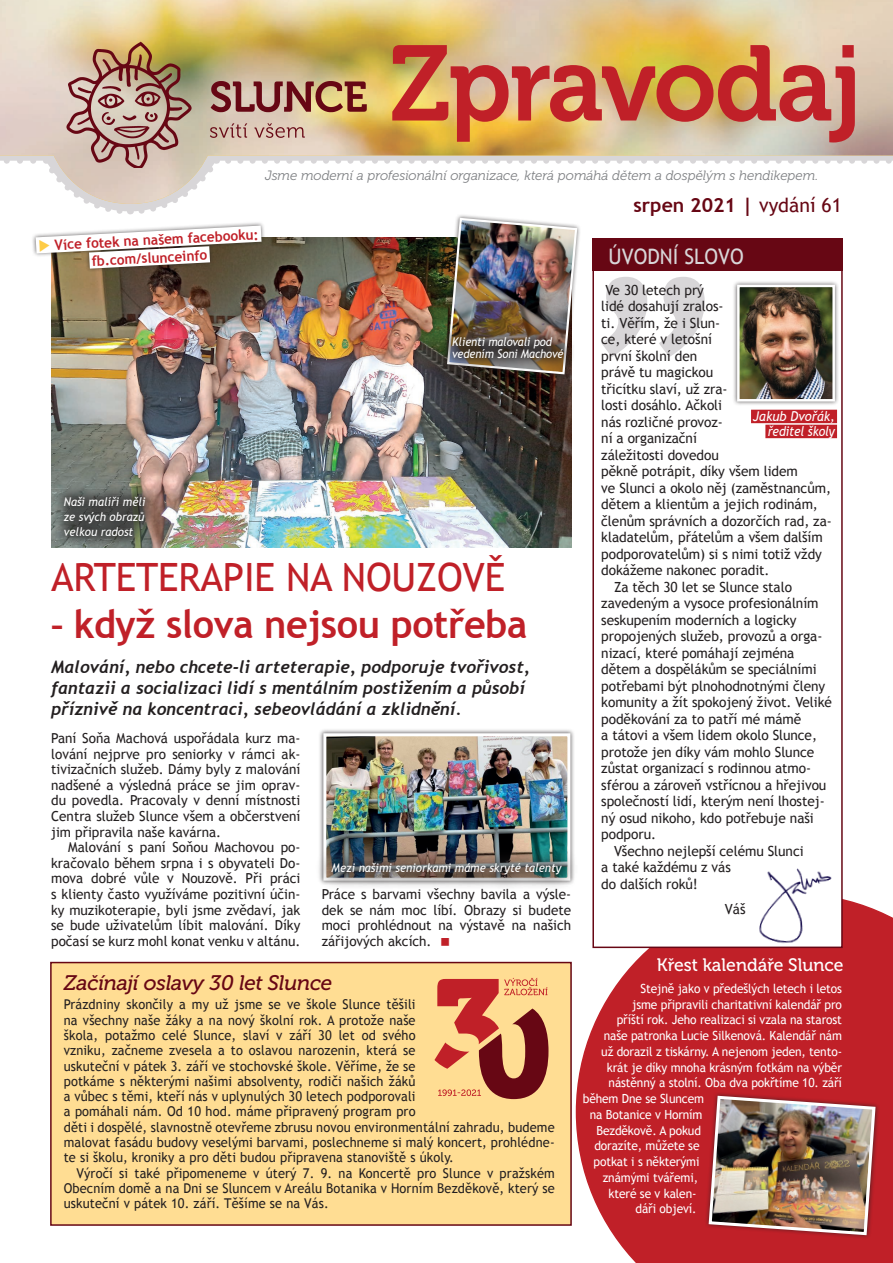
<style>
.page{position:relative;width:893px;height:1263px;background:#fff}
.page>*{position:absolute;margin:0;border:0;box-sizing:border-box;transform-origin:0 0}
.t1{font:700 255.45px "Trebuchet MS";color:#d8d6d8}
.t2{font:106.2px "Museo 700";letter-spacing:-.02em;color:#c02028;scale:.96 1}
.t3{font:700 39px "Trebuchet MS";letter-spacing:-.01em;color:#c02028}
.t4{font:39px "Trebuchet MS";letter-spacing:-.005em;color:#c02028}
.t5{font:21.3px "Trebuchet MS";color:#d8d6d8;scale:.95 1}
.t6{font:italic 21px "Museo 500";letter-spacing:-.01em;color:#670714}
.t7{font:700 19.5px "Trebuchet MS";color:#670714}
.t8{font:18px "Museo 500";color:#fff}
.t9{font:italic 700 17.25px/21px "Trebuchet";color:#231f20}
.t10{font:700 14.4px/18px "Trebuchet MS";color:#c02028;text-align:center;scale:.95 1}
.t11{font:13.95px "Trebuchet MS";letter-spacing:-.005em;color:#231f20}
.t12{font:13.8px/15.6px "Trebuchet MS";color:#231f20;text-align:justify}
.t13{font:13.5px/15.3px "Trebuchet MS";letter-spacing:.01em;color:#231f20;scale:.95 1}
.t14{font:italic 13.5px "Museo 300";color:#808285}
.t15{font:italic 13.5px/15px "Trebuchet MS";letter-spacing:-.01em;color:#fff;text-align:right;scale:.95 1}
.t16{font:12.6px "Trebuchet MS";letter-spacing:-.01em;color:#fff;scale:.95 1}
.t17{font:italic 12px/15px "Trebuchet MS";color:#fff;text-align:justify;scale:.95 1}
.t18{font:italic 12px/12px "Trebuchet MS";color:#fff;scale:.93 1}
.s1{color:#fecc46}
.s2{font-size:36px}
.s3{font-weight:400}
</style>
<div class="page">
<svg style="left:576px;top:899px;width:317px;height:364px;background:#c6363d"></svg>
<div style="left:704px;top:1091px;width:176px;height:148px;background:#c02028"></div>
<img style="left:707px;top:1094px;width:170px;height:143px">
<img style="left:51px;top:376px;width:520px;height:171px">
<div style="left:50px;top:962px;width:522px;height:264px;background:#ffdd93;border:2px solid #670714"></div>
<div style="left:592px;top:241px;width:251px;height:707px;background:#fff;border:2px solid #670714"></div>
<img style="left:0;top:0;width:893px;height:164px">
<img style="left:58px;top:34px;width:316px;height:123px">
<div style="left:751px;top:410px;width:86px;height:13px;background:#c02028"></div>
<div style="left:765px;top:425px;width:72px;height:13px;background:#c02028"></div>
<div style="left:732px;top:280px;width:107px;height:126px;background:#231f20;opacity:.7"></div>
<img style="left:740px;top:376px;width:92px;height:22px">
<div style="left:737px;top:285px;width:98px;height:116px;border:2px solid #fff"></div>
<img style="left:750px;top:858px;width:93px;height:93px">
<div style="left:51px;top:483px;width:107px;height:66px;background:#231f20;opacity:.9"></div>
<div style="left:319px;top:729px;width:256px;height:156px;background:#231f20;opacity:.7"></div>
<img style="left:327px;top:737px;width:239px;height:108px">
<div style="left:323px;top:733px;width:247px;height:148px;border:3px solid #fff"></div>
<img style="left:7px;top:157px;width:886px;height:219px">
<svg style="left:434px;top:978px;width:114px;height:121px"></svg>
<div style="left:439px;top:324px;width:137px;height:47px;background:#231f20;opacity:.9"></div>
<div style="left:314px;top:845px;width:265px;height:47px;background:#231f20;opacity:.95"></div>
<h2 class="t2" style="left:391px;top:25px;width:493px">Zpravodaj</h2>
<p class="t14" style="left:265px;top:168px;width:555px">Jsme moderní a profesionální organizace, která pomáhá dětem a dospělým s hendikepem.</p>
<p class="t10" style="left:38px;top:237px;width:233px;rotate:-3deg"><span class="s1">◆</span> Více fotek na našem facebooku: fb.com/slunceinfo</p>
<p class="t17" style="left:64px;top:494px;width:88px">Naši malíři měli ze svých obrazů velkou radost</p>
<p class="t18" style="left:452px;top:335px;width:121px">Klienti malovali pod vedením Soni Machové</p>
<h3 class="t4" style="left:51px;top:555px;width:456px">Arteterap ie na nouzově</h3>
<h3 class="t3" style="left:51px;top:600px;width:478px"><span class="s2">–</span> když slova nejsou potřeba</h3>
<p class="t9" style="left:51px;top:656px;width:481px">Malování, nebo chcete-li arteterapie, podporuje tvořivost, fantazii a socializaci lidí s mentálním postižením a působí příznivě na koncentraci, sebeovládání a zklidnění.</p>
<p class="t12" style="left:51px;top:730px;width:251px">Paní Soňa Machová uspořádala kurz ma&shy;lování nejprve pro seniorky v rámci ak&shy;tivizačních služeb. Dámy byly z malování nadšené a výsledná práce se jim oprav&shy;du povedla. Pracovaly v denní místnosti Centra služeb Slunce všem a občerstvení jim připravila naše kavárna.</p>
<p class="t12" style="left:51px;top:840px;width:251px;text-indent:17px">Malování s paní Soňou Machovou po&shy;kračovalo během srpna i s obyvateli Do&shy;mova dobré vůle v N ouzově. Při práci s klienty často využíváme pozitivní účin&shy;ky muzikoterapie, byli jsme zvědaví, jak se bude uživatelům líbit malování. Díky počasí se kurz mohl konat venku v altánu.</p>
<p class="t17" style="left:332px;top:861px;width:244px">Mezi našimi seniorkami máme skryté talenty</p>
<p class="t12" style="left:322px;top:886px;width:251px">Práce s barvami všechny bavila a výsle&shy;dek se nám moc líbí. Obrazy si budete moci prohlédnout na výstavě na našich zářijových akcích.</p>
<h3 class="t6" style="left:64px;top:971px;width:270px">Začínají oslavy 30 let Slunce</h3>
<p class="t13" style="left:64px;top:997px;width:518px">Prázdniny skončily a my už jsme se ve škole Slunce těšili<br>na všechny naše žáky a na nový školní rok. A protože naše<br>škola, potažmo celé Slunce, slaví v září 30 let od svého<br>vzniku, začneme zvesela a to oslavou narozenin, která se<br>uskuteční v pátek 3. září ve stochovské škole. Věříme, že se<br>potkáme s některými našimi absolventy, rodiči našich žáků<br>a vůbec s těmi, kteří nás v uplynulých 30 letech podporovali<br>a pomáhali nám. Od 10 hod. máme připravený program pro<br>děti i dospělé, slavnostně otevřeme zbrusu novou environmentální zahradu, budeme malovat fasádu budovy veselými barvami, poslechneme si malý koncert, prohlédne&shy;te si školu, kroniky a pro děti budou připravena stanoviště s úkoly.</p>
<p class="t13" style="left:64px;top:1165px;width:518px;text-align:justify;text-indent:13px">Výročí si také připomeneme v úterý 7. 9. na Koncertě pro Slunce v pražském Obecním domě a na Dni se Sluncem v Areálu Botanika v Horním Bezděkově, který se uskuteční v pátek 10. září. Těšíme se na Vás.</p>
<h3 class="t7" style="left:634px;top:193px;width:210px">srpen 2021 | <span class="s3">vydání 61</span></h3>
<h3 class="t5" style="left:609px;top:244px;width:104px">Úvodní Slovo</h3>
<h1 class="t1" style="left:585px;top:61px;width:135px">„</h1>
<p class="t11" style="left:605px;top:282px;width:100px">Ve 30 letech prý</p>
<p class="t11" style="left:601px;top:298px;width:124px">lidé dosahují zralos-</p>
<p class="t11" style="left:601px;top:315px;width:120px">ti. Věřím, že i Slun-</p>
<p class="t11" style="left:601px;top:331px;width:112px">ce, které v letošní</p>
<p class="t11" style="left:601px;top:348px;width:97px">první školní den</p>
<p class="t11" style="left:601px;top:364px;width:114px">právě tu magickou</p>
<p class="t11" style="left:601px;top:381px;width:128px">třicítku slaví, už zra-</p>
<p class="t11" style="left:601px;top:397px;width:122px">losti dosáhlo. Ačkoli</p>
<p class="t11" style="left:601px;top:414px;width:123px">nás rozličné provoz-</p>
<p class="t11" style="left:601px;top:430px;width:97px">ní a organizační</p>
<p class="t11" style="left:601px;top:447px;width:119px">záležitosti dovedou</p>
<p class="t11" style="left:601px;top:463px;width:198px">pěkně potrápit, díky všem lidem</p>
<p class="t11" style="left:601px;top:480px;width:231px">ve Slunci a okolo něj (zaměstnancům,</p>
<p class="t11" style="left:601px;top:496px;width:218px">dětem a klientům a jejich rodinám,</p>
<p class="t11" style="left:601px;top:513px;width:232px">členům správních a dozorčích rad, za-</p>
<p class="t11" style="left:601px;top:529px;width:223px">kladatelům, přátelům a všem dalším</p>
<p class="t11" style="left:601px;top:546px;width:222px">podporovatelům) si s nimi totiž vždy</p>
<p class="t11" style="left:601px;top:562px;width:170px">dokážeme nakonec poradit.</p>
<p class="t11" style="left:614px;top:579px;width:179px">Za těch 30 let se Slunce stalo</p>
<p class="t11" style="left:601px;top:595px;width:219px">zavedeným a vysoce profesionálním</p>
<p class="t11" style="left:601px;top:612px;width:197px">seskupením moderních a logicky</p>
<p class="t11" style="left:601px;top:628px;width:223px">propojených služeb, provozů a orga-</p>
<p class="t11" style="left:601px;top:645px;width:195px">nizací, které pomáhají zejména</p>
<p class="t11" style="left:601px;top:661px;width:217px">dětem a dospělákům se speciálními</p>
<p class="t11" style="left:601px;top:678px;width:226px">potřebami být plnohodnotnými členy</p>
<p class="t11" style="left:601px;top:694px;width:232px">komunity a žít spokojený život. Veliké</p>
<p class="t11" style="left:601px;top:711px;width:202px">poděkování za to patří mé mámě</p>
<p class="t11" style="left:601px;top:727px;width:217px">a tátovi a všem lidem okolo Slunce,</p>
<p class="t11" style="left:601px;top:744px;width:214px">protože jen díky vám mohlo Slunce</p>
<p class="t11" style="left:601px;top:760px;width:211px">zůstat organizací s rodinnou atmo-</p>
<p class="t11" style="left:601px;top:777px;width:227px">sférou a zároveň vstřícnou a hřejivou</p>
<p class="t11" style="left:601px;top:793px;width:225px">společností lidí, kterým není lhostej-</p>
<p class="t11" style="left:601px;top:810px;width:214px">ný osud nikoho, kdo potřebuje naši</p>
<p class="t11" style="left:601px;top:826px;width:56px">podporu.</p>
<p class="t11" style="left:614px;top:843px;width:191px">Všechno nejlepší celému Slunci</p>
<p class="t11" style="left:601px;top:859px;width:131px">a také každému z vás</p>
<p class="t11" style="left:601px;top:876px;width:98px">do dalších roků!</p>
<p class="t11" style="left:725px;top:901px;width:22px">Váš</p>
<p class="t15" style="left:753px;top:409px;width:88px">Jakub Dvořák, ředitel školy</p>
<p class="t8" style="left:657px;top:955px;width:188px">Křest kalendáře Slunce</p>
<p class="t16" style="left:640px;top:981px;width:214px">Stejně jako v předešlých letech i letos</p>
<p class="t16" style="left:632px;top:997px;width:223px">jsme připravili charitativní kalendář pro</p>
<p class="t16" style="left:617px;top:1012px;width:239px">příští rok. Jeho realizaci si vzala na starost</p>
<p class="t16" style="left:604px;top:1028px;width:252px">naše patronka Lucie Silkenová. Kalendář nám</p>
<p class="t16" style="left:601px;top:1044px;width:255px">už dorazil z tiskárny. A nejenom jeden, tento-</p>
<p class="t16" style="left:607px;top:1060px;width:249px">krát je díky mnoha krásným fotkám na výběr</p>
<p class="t16" style="left:609px;top:1075px;width:247px">nástěnný a stolní. Oba dva pokřtíme 10. září</p>
<p class="t16" style="left:583px;top:1091px;width:129px">během Dne se Sluncem</p>
<p class="t16" style="left:590px;top:1107px;width:120px">na Botanice v Horním</p>
<p class="t16" style="left:596px;top:1123px;width:112px">Bezděkově. A pokud</p>
<p class="t16" style="left:594px;top:1138px;width:112px">dorazíte, můžete se</p>
<p class="t16" style="left:594px;top:1154px;width:113px">potkat i s některými</p>
<p class="t16" style="left:603px;top:1170px;width:102px">známými tvářemi,</p>
<p class="t16" style="left:609px;top:1186px;width:94px">které se v kalen-</p>
<p class="t16" style="left:636px;top:1201px;width:66px">dáři objeví.</p>
</div>
